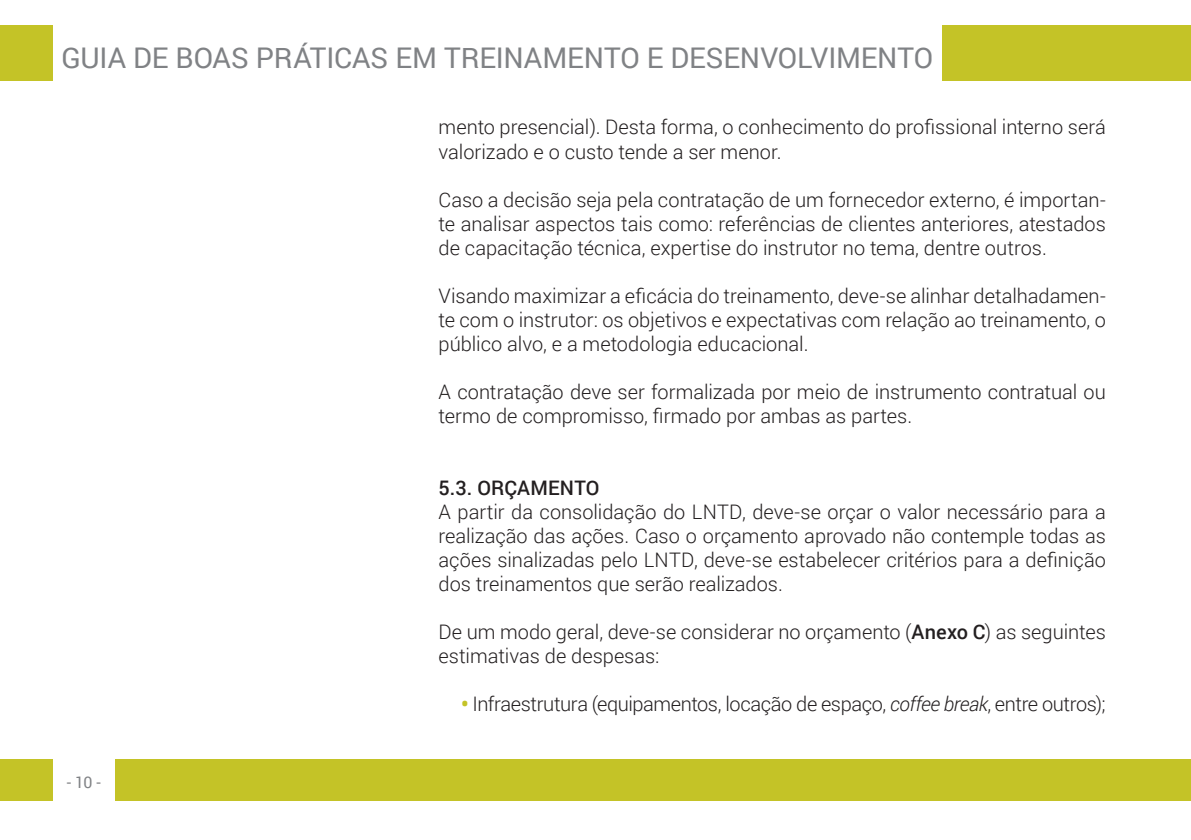
<style>
.page{position:relative;width:1191px;height:840px;background:#fff}
.page>*{position:absolute;margin:0;border:0;box-sizing:border-box;transform-origin:0 0}
.t1{font:28.4px "Roboto";letter-spacing:-.005em;color:#808285}
.t2{font:300 20px/24px "Roboto";color:#231f20}
.t3{font:300 20px "Roboto";letter-spacing:-.02em;color:#231f20}
.t4{font:500 20px "Roboto";letter-spacing:.005em;color:#231f20}
.t5{font:16px "Roboto";color:#808285}
.s1{font-weight:500}
.s2{font-weight:900;color:#c4c327}
.s3{font-style:italic}
</style>
<div class="page">
<div style="left:115px;top:758px;width:1076px;height:41px;background:#c4c327"></div>
<div style="left:0;top:758px;width:53px;height:41px;background:#c4c327"></div>
<div style="left:942px;top:26px;width:249px;height:55px;background:#c4c327"></div>
<div style="left:0;top:26px;width:53px;height:55px;background:#c4c327"></div>
<h1 class="t1" style="left:62px;top:38px;width:873px">GUIA DE BOAS PRÁTICAS EM TREINAMENTO E DESENVOLVIMENTO</h1>
<p class="t2" style="left:438px;top:115px;width:669px">mento presencial). Desta forma, o conhecimento do profissional interno será valorizado e o custo tende a ser menor.</p>
<p class="t2" style="left:438px;top:187px;width:669px;text-align:justify">Caso a decisão seja pela contratação de um fornecedor externo, é importan&shy;te analisar aspectos tais como: referências de clientes anteriores, atestados de capacitação técnica, expertise do instrutor no tema, dentre outros.</p>
<p class="t2" style="left:438px;top:283px;width:669px;text-align:justify">Visando maximizar a eficácia do treinamento, deve-se alinhar detalhadamen&shy;te com o instrutor: os objetivos e expectativas com relação ao treinamento, o público alvo, e a metodologia educacional.</p>
<p class="t2" style="left:438px;top:379px;width:669px">A contratação deve ser formalizada por meio de instrumento contratual ou termo de compromisso, firmado por ambas as partes.</p>
<p class="t5" style="left:67px;top:770px;width:35px">- 10 -</p>
<p class="t4" style="left:438px;top:473px;width:162px">5.3. ORÇAMENTO</p>
<p class="t2" style="left:438px;top:499px;width:669px;text-align:justify">A partir da consolidação do LNTD, deve-se orçar o valor necessário para a realização das ações. Caso o orçamento aprovado não contemple todas as ações sinalizadas pelo LNTD, deve-se estabelecer critérios para a definição dos treinamentos que serão realizados.</p>
<p class="t2" style="left:438px;top:619px;width:669px">De um modo geral, deve-se considerar no orçamento (<span class="s1">Anexo C</span>) as seguintes estimativas de despesas:</p>
<p class="t3" style="left:461px;top:689px;width:646px"><span class="s2">•</span> Infraestrutura (equipamentos, locação de espaço, <span class="s3">coffee break</span>, entre outros);</p>
</div>
